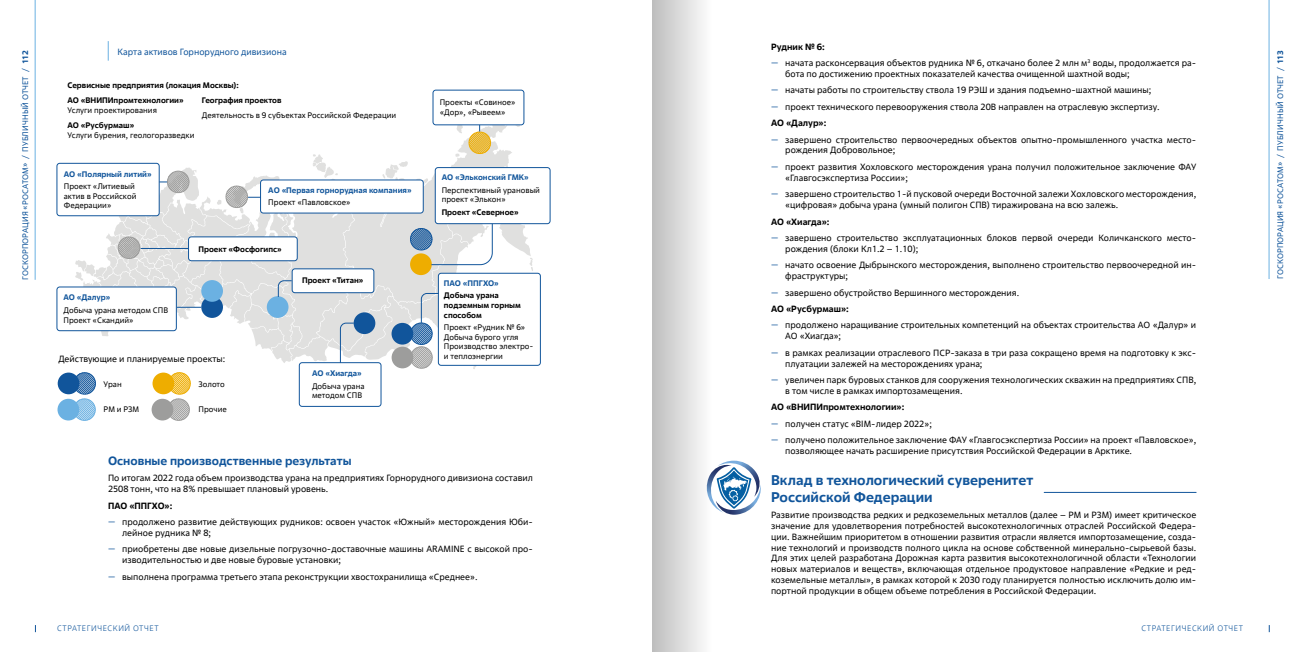
<style>
.page{position:relative;width:1304px;height:652px;background:#fff}
.page>*{position:absolute;margin:0;border:0;box-sizing:border-box;transform-origin:0 0}
.t1{font:700 14px/16.8px "Rosatom";color:#11559b}
.t2{font:700 12px "Rosatom";color:#11559b}
.t3{font:9px/16.5px "Rosatom";color:#000}
.t4{font:9px "Rosatom";color:#11559b}
.t5{font:8px/9.6px "Rosatom";color:#000}
.t6{font:700 8px/9.6px "Rosatom";color:#000}
.t7{font:700 8px "Rosatom";color:#11559b}
.t8{font:8px "Rosatom";letter-spacing:.01em;color:#11559b}
.t9{font:300 8px "Rosatom";letter-spacing:.07em;color:#11559b}
.s1{font-weight:700}
.s2{color:#11559b}
</style>
<div class="page">
<hr style="left:35px;top:0;width:1px;height:280px;background:#6bb1e2">
<hr style="left:1269px;top:0;width:1px;height:279px;background:#6bb1e2">
<svg style="left:108px;top:41px;width:1px;height:20px"></svg>
<div style="left:58px;top:373px;width:21px;height:21px;background:#11559b;border-radius:50%"></div>
<div style="left:58px;top:399px;width:21px;height:21px;background:#6bb1e2;border-radius:50%"></div>
<div style="left:433px;top:90px;width:91px;height:35px;border:1px solid #11559b;border-radius:3px"></div>
<div style="left:57px;top:287px;width:120px;height:44px;border:1px solid #11559b;border-radius:3px"></div>
<div style="left:57px;top:163px;width:102px;height:53px;border:1px solid #11559b;border-radius:3px"></div>
<div style="left:435px;top:167px;width:115px;height:57px;border:1px solid #11559b;border-radius:3px"></div>
<div style="left:438px;top:273px;width:103px;height:93px;border:1px solid #11559b;border-radius:3px"></div>
<svg style="left:71px;top:115px;width:463px;height:306px"></svg>
<hr style="left:141px;top:248px;width:48px;height:1px;background:#11559b">
<div style="left:189px;top:237px;width:108px;height:24px;background:#fff;border-radius:3px"></div>
<div style="left:188px;top:237px;width:109px;height:24px;border:1px solid #11559b;border-radius:3px"></div>
<hr style="left:1044px;top:492px;width:152px;height:1px;background:#11559b">
<svg style="left:720px;top:461px;width:41px;height:54px"></svg>
<div style="left:652px;top:0;width:68px;height:652px;background:linear-gradient(to right,#bfbfbf,#fff)"></div>
<p class="t7" style="left:20px;top:64px;width:16px;rotate:-90deg">112</p>
<p class="t8" style="left:20px;top:280px;width:213px;rotate:-90deg">ГОСКОРПОРАЦИЯ «РОСАТОМ» / ПУБЛИЧНЫЙ ОТЧЕТ /</p>
<p class="t4" style="left:118px;top:47px;width:171px">Карта активов Горнорудного дивизиона</p>
<p class="t6" style="left:67px;top:77px;width:173px;line-height:15.3px">Сервисные предприятия (локация Москвы):<br>АО «ВНИПИпромтехнологии»</p>
<p class="t5" style="left:67px;top:105px;width:91px">Услуги проектирования</p>
<p class="t6" style="left:67px;top:120px;width:68px">АО «Русбурмаш»</p>
<p class="t5" style="left:67px;top:130px;width:129px">Услуги бурения, геологоразведки</p>
<p class="t6" style="left:202px;top:95px;width:81px">География проектов</p>
<p class="t5" style="left:202px;top:111px;width:196px">Деятельность в 9 субъектах Российской Федерации</p>
<p class="t7" style="left:64px;top:169px;width:89px">АО «Полярный литий»</p>
<p class="t5" style="left:64px;top:182px;width:74px">Проект «Литиевый актив в Российской<br>Федерации»</p>
<p class="t7" style="left:63px;top:292px;width:48px">АО «Далур»</p>
<p class="t5" style="left:63px;top:305px;width:106px">Добыча урана методом СПВ<br>Проект «Скандий»</p>
<p class="t7" style="left:268px;top:185px;width:145px">АО «Первая горнорудная компания»</p>
<p class="t5" style="left:268px;top:197px;width:84px">Проект «Павловское»</p>
<p class="t6" style="left:198px;top:244px;width:85px">Проект «Фосфогипс»</p>
<p class="t6" style="left:302px;top:275px;width:63px">Проект «Титан»</p>
<p class="t3" style="left:58px;top:350px;width:169px">Действующие и планируемые проекты:</p>
<p class="t5" style="left:104px;top:379px;width:20px">Уран</p>
<p class="t5" style="left:104px;top:405px;width:37px">РМ и РЗМ</p>
<p class="t5" style="left:199px;top:379px;width:28px">Золото</p>
<p class="t5" style="left:199px;top:405px;width:30px">Прочие</p>
<p class="t7" style="left:312px;top:368px;width:51px">АО «Хиагда»</p>
<p class="t5" style="left:312px;top:381px;width:54px">Добыча урана методом СПВ</p>
<p class="t5" style="left:440px;top:97px;width:77px">Проекты «Совиное» «Дор», «Рывеем»</p>
<p class="t7" style="left:442px;top:172px;width:89px">АО «Эльконский ГМК»</p>
<p class="t5" style="left:442px;top:185px;width:100px">Перспективный урановый проект «Элькон»</p>
<p class="t6" style="left:442px;top:207px;width:79px">Проект «Северное»</p>
<p class="t7" style="left:444px;top:278px;width:56px">ПАО «ППГХО»</p>
<p class="t6" style="left:444px;top:291px;width:78px">Добыча урана подземным горным способом</p>
<p class="t5" style="left:444px;top:322px;width:91px">Проект «Рудник № 6»<br>Добыча бурого угля<br>Производство электро&shy;и теплоэнергии</p>
<h2 class="t2" style="left:108px;top:453px;width:245px">Основные производственные результаты</h2>
<p class="t3" style="left:108px;top:473px;width:426px;line-height:10.8px">По итогам 2022 года объем производства урана на предприятиях Горнорудного дивизиона составил<br>2508 тонн, что на 8% превышает плановый уровень.</p>
<p class="t3" style="left:108px;top:497px;width:426px"><span class="s1">ПАО «ППГХО»:<br></span><span class="s2">ʽ</span> продолжено развитие действующих рудников: освоен участок «Южный» месторождения Юби-</p>
<p class="t3" style="left:108px;top:524px;width:426px;text-indent:14px">лейное рудника № 8;<br><span class="s2">ʽ</span> приобретены две новые дизельные погрузочно-доставочные машины ARAMINE c высокой про-</p>
<p class="t3" style="left:108px;top:552px;width:371px;text-indent:14px">изводительностью и две новые буровые установки;<br><span class="s2">ʽ</span> выполнена программа третьего этапа реконструкции хвостохранилища «Среднее».</p>
<p class="t3" style="left:771px;top:38px;width:427px"><span class="s1">Рудник № 6:<br></span><span class="s2">ʽ</span> начата расконсервация объектов рудника № 6, откачано более 2 млн м<sup>3</sup> воды, продолжается ра-</p>
<p class="t3" style="left:771px;top:65px;width:427px;text-indent:14px">бота по достижению проектных показателей качества очищенной шахтной воды;<br><span class="s2">ʽ</span> начаты работы по строительству ствола 19 РЭШ и здания подъемно-шахтной машины;<br><span class="s2">ʽ</span> проект технического перевооружения ствола 20В направлен на отраслевую экспертизу.<br><span class="s1">АО «Далур»:<br></span><span class="s2">ʽ</span> завершено строительство первоочередных объектов опытно-промышленного участка место-</p>
<p class="t3" style="left:771px;top:142px;width:427px;text-indent:14px">рождения Добровольное;<br><span class="s2">ʽ</span> проект развития Хохловского месторождения урана получил положительное заключение ФАУ</p>
<p class="t3" style="left:771px;top:169px;width:427px;text-indent:14px">«Главгосэкспертиза России»;<br><span class="s2">ʽ</span> завершено строительство 1-й пусковой очереди Восточной залежи Хохловского месторождения,</p>
<p class="t3" style="left:785px;top:197px;width:335px">«цифровая» добыча урана (умный полигон СПВ) тиражирована на всю залежь.</p>
<p class="t3" style="left:771px;top:213px;width:427px"><span class="s1">АО «Хиагда»:<br></span><span class="s2">ʽ</span> завершено строительство эксплуатационных блоков первой очереди Количканского место-</p>
<p class="t3" style="left:771px;top:240px;width:427px;text-indent:14px">рождения (блоки Кл1.2 – 1.10);<br><span class="s2">ʽ</span> начато освоение Дыбрынского месторождения, выполнено строительство первоочередной ин-</p>
<p class="t3" style="left:771px;top:268px;width:427px;text-indent:14px">фраструктуры;<br><span class="s2">ʽ</span> завершено обустройство Вершинного месторождения.<br><span class="s1">АО «Русбурмаш»:<br></span><span class="s2">ʽ</span> продолжено наращивание строительных компетенций на объектах строительства АО «Далур» и</p>
<p class="t3" style="left:771px;top:328px;width:427px;text-indent:14px">АО «Хиагда»;<br><span class="s2">ʽ</span> в рамках реализации отраслевого ПСР-заказа в три раза сокращено время на подготовку к экс-</p>
<p class="t3" style="left:771px;top:355px;width:427px;text-indent:14px">плуатации залежей на месторождениях урана;<br><span class="s2">ʽ</span> увеличен парк буровых станков для сооружения технологических скважин на предприятиях СПВ,</p>
<p class="t3" style="left:785px;top:382px;width:179px">в том числе в рамках импортозамещения.</p>
<p class="t3" style="left:771px;top:399px;width:427px"><span class="s1">АО «ВНИПИпромтехнологии»:<br></span><span class="s2">ʽ</span> получен статус «BIM-лидер 2022»;<br><span class="s2">ʽ</span> получено положительное заключение ФАУ «Главгосэкспертиза России» на проект «Павловское»,</p>
<p class="t3" style="left:785px;top:442px;width:348px">позволяющее начать расширение присутствия Российской Федерации в Арктике.</p>
<h1 class="t1" style="left:771px;top:471px;width:264px">Вклад в технологический суверенитет<br>Российской Федерации</h1>
<p class="t3" style="left:771px;top:510px;width:427px;line-height:10.8px;text-align:justify">Развитие производства редких и редкоземельных металлов (далее – РМ и РЗМ) имеет критическое значение для удовлетворения потребностей высокотехнологичных отраслей Российской Федера&shy;ции. Важнейшим приоритетом в отношении развития отрасли является импортозамещение, созда&shy;ние технологий и производств полного цикла на основе собственной минерально-сырьевой базы.<br>Для этих целей разработана Дорожная карта развития высокотехнологичной области «Технологии новых материалов и веществ», включающая отдельное продуктовое направление «Редкие и ред&shy;коземельные металлы», в рамках которой к 2030 году планируется полностью исключить долю им&shy;портной продукции в общем объеме потребления в Российской Федерации.</p>
<p class="t9" style="left:57px;top:623px;width:103px">СТРАТЕГИЧЕСКИЙ ОТЧЕТ</p>
<p class="t9" style="left:1142px;top:623px;width:103px">СТРАТЕГИЧЕСКИЙ ОТЧЕТ</p>
<p class="t8" style="left:1275px;top:279px;width:230px;rotate:-90deg">ГОСКОРПОРАЦИЯ «РОСАТОМ» / ПУБЛИЧНЫЙ ОТЧЕТ / <span class="s1">113</span></p>
</div>
